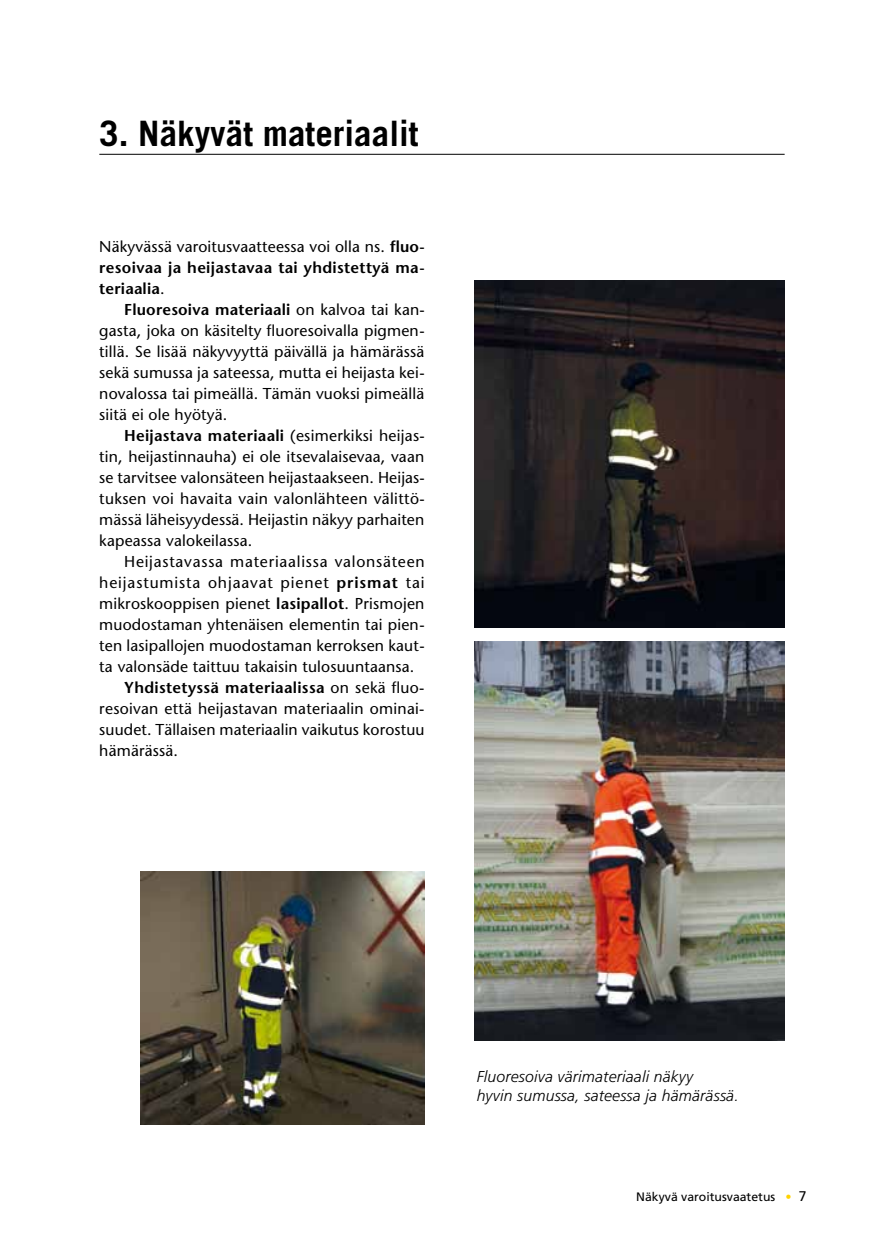
<style>
.page{position:relative;width:874px;height:1241px;background:#fff}
.page>*{position:absolute;margin:0;border:0;box-sizing:border-box;transform-origin:0 0}
.t1{font:700 35px "Trade Gothic";color:#000}
.t2{font:15.75px/21px "Stone Sans";letter-spacing:.01em;color:#000;text-align:justify}
.t3{font:600 15.75px/21px "Stone Sans";letter-spacing:.02em;color:#000;text-align:justify}
.t4{font:italic 300 15.75px/19.2px "Frutiger";letter-spacing:.01em;color:#000}
.t5{font:15.75px "Stone Sans";letter-spacing:.05em;color:#000}
.t6{font:15.75px "Stone Sans";letter-spacing:.055em;color:#000}
.t7{font:12.25px "Frutiger";color:#000}
.s1{font-weight:400}
.s2{font-weight:600}
.s3{color:#ffd300}
.s4{font-size:14px}
</style>
<div class="page">
<hr style="left:99px;top:154px;width:685px;height:1px;background:#000">
<img style="left:474px;top:280px;width:310px;height:348px">
<img style="left:474px;top:641px;width:309px;height:399px">
<img style="left:141px;top:871px;width:283px;height:252px">
<h1 class="t1" style="left:99px;top:112px;width:320px">3. Näkyvät materiaalit</h1>
<p class="t3" style="left:99px;top:236px;width:326px"><span class="s1">Näkyvässä varoitusvaatteessa voi olla ns.</span> fluo&shy;resoivaa ja heijastavaa tai yhdistettyä ma&shy;teriaalia<span class="s1">.</span></p>
<p class="t2" style="left:99px;top:299px;width:327px;text-indent:25px"><span class="s2">Fluoresoiva materiaali</span> on kalvoa tai kan&shy;gasta, joka on käsitelty fluoresoivalla pigmen&shy;tillä. Se lisää näkyvyyttä päivällä ja hämärässä sekä sumussa ja sateessa, mutta ei heijasta kei&shy;novalossa tai pimeällä. Tämän vuoksi pimeällä siitä ei ole hyötyä.</p>
<p class="t2" style="left:99px;top:425px;width:327px;text-indent:25px"><span class="s2">Heijastava materiaali</span> (esimerkiksi heijas&shy;tin, heijastinnauha) ei ole itsevalaisevaa, vaan se tarvitsee valonsäteen heijastaakseen. Heijas&shy;tuksen voi havaita vain valonlähteen välittö&shy;mässä läheisyydessä. Heijastin näkyy parhaiten kapeassa valokeilassa.</p>
<p class="t5" style="left:124px;top:552px;width:302px">Heijastavassa materiaalissa valonsäteen</p>
<p class="t6" style="left:99px;top:573px;width:326px">heijastumista ohjaavat pienet <span class="s2">prismat</span> tai</p>
<p class="t2" style="left:99px;top:593px;width:326px">mikroskooppisen pienet <span class="s2">lasipallot</span>. Prismojen</p>
<p class="t2" style="left:99px;top:614px;width:326px">muodostaman yhtenäisen elementin tai pien-</p>
<p class="t2" style="left:99px;top:635px;width:326px">ten lasipallojen muodostaman kerroksen kaut-</p>
<p class="t2" style="left:99px;top:656px;width:316px">ta valonsäde taittuu takaisin tulosuuntaansa.</p>
<p class="t3" style="left:124px;top:677px;width:302px">Yhdistetyssä materiaalissa <span class="s1">on sekä fluo-</span></p>
<p class="t2" style="left:99px;top:698px;width:326px">resoivan että heijastavan materiaalin ominai-</p>
<p class="t2" style="left:99px;top:719px;width:326px">suudet. Tällaisen materiaalin vaikutus korostuu</p>
<p class="t2" style="left:99px;top:740px;width:80px">hämärässä.</p>
<p class="t4" style="left:476px;top:1066px;width:263px">Fluoresoiva värimateriaali näkyy<br>hyvin sumussa, sateessa ja hämärässä.</p>
<p class="t7" style="left:636px;top:1189px;width:172px">Näkyvä varoitusvaatetus <span class="s3">•</span> <span class="s4">7</span></p>
</div>
